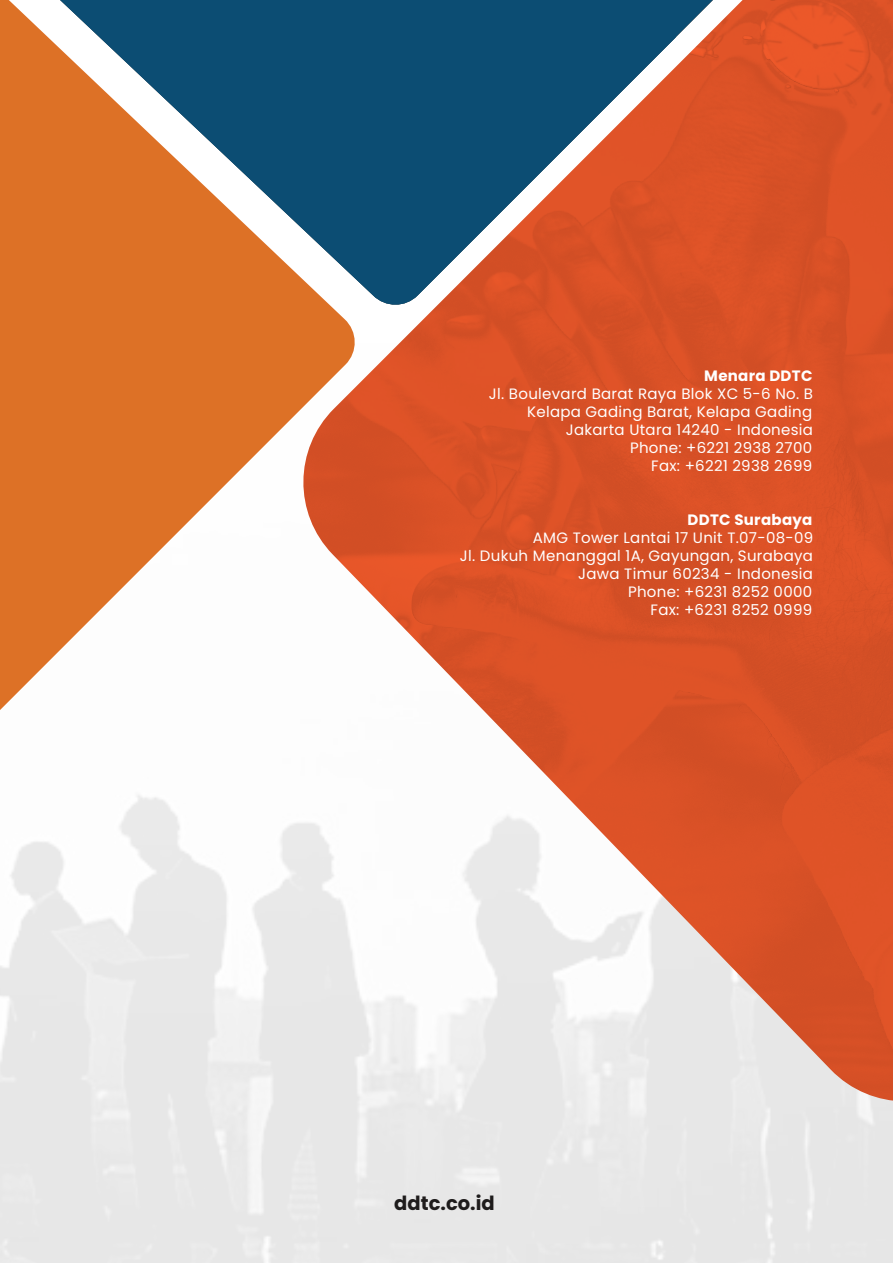
<style>
.page{position:relative;width:893px;height:1263px;background:#fff}
.page>*{position:absolute;margin:0;border:0;box-sizing:border-box;transform-origin:0 0}
.t1{font:700 19.5px "Poppins";color:#221f1f}
.t2{font:15px/18px "Poppins";letter-spacing:.02em;color:#fff;text-align:right}
.t3{font:700 15px "Poppins";letter-spacing:.02em;color:#fff}
</style>
<div class="page">
<svg style="left:0;top:308px;width:293px;height:402px;fill:#dd7126"></svg>
<img style="left:293px;top:0;width:600px;height:1100px">
<div style="left:743px;top:0;width:23px;height:305px;background:#da5126"></div>
<svg style="left:0;top:0;width:743px;height:308px;background:#826a61"></svg>
<p class="t3" style="left:704px;top:367px;width:110px">Menara DDTC</p>
<p class="t2" style="left:489px;top:385px;width:326px">Jl. Boulevard Barat Raya Blok XC 5-6 No. B<br>Kelapa Gading Barat, Kelapa Gading<br>Jakarta Utara 14240 - Indonesia<br>Phone: +6221 2938 2700<br>Fax: +6221 2938 2699</p>
<p class="t3" style="left:688px;top:511px;width:126px">DDTC Surabaya</p>
<p class="t2" style="left:460px;top:529px;width:355px">AMG Tower Lantai 17 Unit T.07-08-09<br>Jl. Dukuh Menanggal 1A, Gayungan, Surabaya<br>Jawa Timur 60234 - Indonesia<br>Phone: +6231 8252 0000<br>Fax: +6231 8252 0999</p>
<h1 class="t1" style="left:394px;top:1192px;width:102px">ddtc.co.id</h1>
</div>
